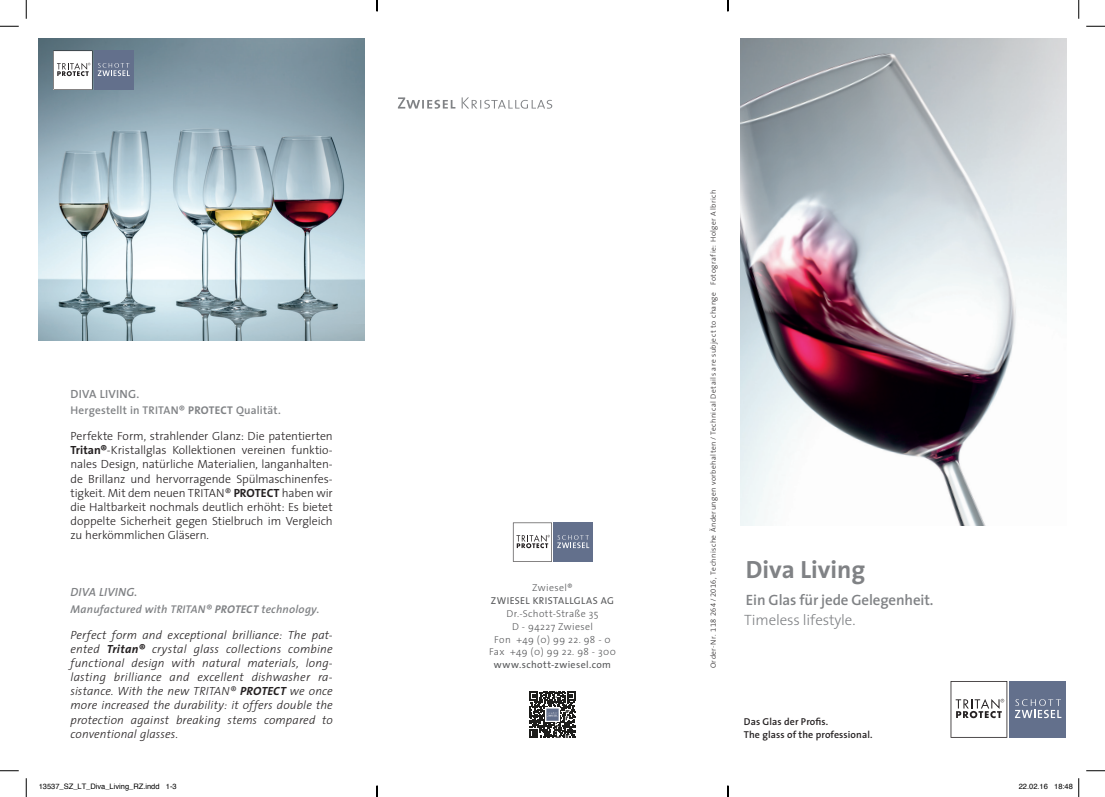
<style>
.page{position:relative;width:1105px;height:797px;background:#fff}
.page>*{position:absolute;margin:0;border:0;box-sizing:border-box;transform-origin:0 0}
.t1{font:700 25px "The Sans";color:#808285}
.t2{font:600 15px "The Sans";letter-spacing:-.01em;color:#808285}
.t3{font:300 15px "The Sans";letter-spacing:-.01em;color:#808285}
.t4{font:300 11.88px/14.1px "The Sans";letter-spacing:-.01em;color:#231f20;text-align:justify}
.t5{font:italic 300 11.88px/14.1px "The Sans";letter-spacing:.005em;color:#231f20;text-align:justify}
.t6{font:600 11.88px "The Sans";letter-spacing:.02em;color:#808285}
.t7{font:italic 11.88px "The Sans Semi Bold Caps";letter-spacing:.01em;color:#808285}
.t8{font:italic 600 11.25px "The Sans";letter-spacing:.02em;color:#808285}
.t9{font:600 11.25px "The Sans";letter-spacing:.02em;color:#808285}
.t10{font:300 10px/12.9px "The Sans";letter-spacing:.035em;color:#57585a;text-align:center}
.t11{font:600 10px/12.5px "The Sans";letter-spacing:.01em;color:#231f20}
.t12{font:10px "The Sans";letter-spacing:.035em;color:#57585a}
.t13{font:300 7.5px "The Sans";letter-spacing:.06em;color:#231f20}
.t14{font:7.5px "Helvetica";color:#000}
.s1{font-family:"The Sans Bold Caps";font-weight:400}
.s2{font-weight:700}
.s3{font-family:"The Sans Light Expert";font-weight:400}
</style>
<div class="page">
<img style="left:39px;top:39px;width:326px;height:302px">
<svg style="left:398px;top:97px;width:154px;height:12px"></svg>
<div style="left:1009px;top:681px;width:57px;height:56px;background:#63708c"></div>
<svg style="left:1015px;top:699px;width:46px;height:19px"></svg>
<svg style="left:950px;top:681px;width:57px;height:56px"></svg>
<svg style="left:529px;top:691px;width:47px;height:46px"></svg>
<div style="left:553px;top:522px;width:40px;height:39px;background:#63708c"></div>
<svg style="left:513px;top:522px;width:76px;height:39px"></svg>
<img style="left:740px;top:39px;width:326px;height:486px">
<div style="left:94px;top:50px;width:39px;height:40px;background:#63708c"></div>
<svg style="left:53px;top:50px;width:77px;height:40px"></svg>
<svg style="left:0;top:25px;width:19px;height:2px"></svg>
<svg style="left:1086px;top:25px;width:19px;height:2px"></svg>
<svg style="left:0;top:770px;width:19px;height:1px"></svg>
<svg style="left:1086px;top:770px;width:19px;height:1px"></svg>
<svg style="left:25px;top:0;width:2px;height:19px"></svg>
<svg style="left:25px;top:778px;width:2px;height:19px"></svg>
<svg style="left:1078px;top:0;width:1px;height:19px"></svg>
<svg style="left:1078px;top:778px;width:1px;height:19px"></svg>
<svg style="left:376px;top:0;width:2px;height:11px"></svg>
<svg style="left:376px;top:785px;width:2px;height:12px"></svg>
<svg style="left:727px;top:0;width:2px;height:11px"></svg>
<svg style="left:727px;top:785px;width:2px;height:12px"></svg>
<p class="t6" style="left:71px;top:383px;width:70px">DIVA LIVING.</p>
<p class="t9" style="left:71px;top:401px;width:212px">Hergestellt in TRITAN® <span class="s1">PROTECT</span> Qualität.</p>
<p class="t4" style="left:71px;top:428px;width:264px">Perfekte Form, strahlender Glanz: Die patentierten <span class="s2">Tritan®</span>-Kristallglas Kollektionen vereinen funktio&shy;nales Design, natürliche Materialien, langanhalten&shy;de Brillanz und hervorragende Spülmaschinenfes&shy;tigkeit. Mit dem neuen TRITAN® <span class="s2">PROTECT</span> haben wir die Haltbarkeit nochmals deutlich erhöht: Es bietet doppelte Sicherheit gegen Stielbruch im Vergleich zu herkömmlichen Gläsern.</p>
<p class="t7" style="left:71px;top:582px;width:68px">DIVA LIVING.</p>
<p class="t8" style="left:71px;top:599px;width:250px">Manufactured with TRITAN® <span class="s1">PROTECT</span> technology.</p>
<p class="t5" style="left:71px;top:627px;width:264px">Perfect form and exceptional brilliance: The pat&shy;ented <span class="s2">Tritan®</span> crystal glass collections combine functional design with natural materials, long&shy;lasting brilliance and excellent dishwasher ra&shy;sistance. With the new TRITAN® <span class="s2">PROTECT</span> we once more increased the durability: it offers double the protection against breaking stems compared to conventional glasses.</p>
<p class="t10" style="left:532px;top:581px;width:42px">Zwiesel®</p>
<p class="t12" style="left:491px;top:592px;width:124px">ZWIESEL KRISTALLGLAS AG</p>
<p class="t10" style="left:489px;top:606px;width:128px">Dr.-Schott-Straße 35<br>D - 94227 Zwiesel<br>Fon +49 (0) 99 22. 98 - 0<br>Fax +49 (0) 99 22. 98 - 300</p>
<p class="t12" style="left:494px;top:656px;width:119px">www.schott-zwiesel.com</p>
<p class="t13" style="left:707px;top:668px;width:480px;rotate:-90deg">Order-Nr. <span class="s3">118 264 / 2016,</span> Technische Änderungen vorbehalten / Technical Details are subject to change Fotografie: Holger Albrich</p>
<h1 class="t1" style="left:746px;top:548px;width:121px">Diva Living</h1>
<p class="t2" style="left:746px;top:587px;width:189px">Ein Glas für jede Gelegenheit.</p>
<p class="t3" style="left:744px;top:607px;width:113px">Timeless lifestyle.</p>
<p class="t11" style="left:744px;top:715px;width:130px">Das Glas der Profis.<br>The glass of the professional.</p>
<p class="t14" style="left:39px;top:781px;width:139px">13537_SZ_LT_Diva_Living_RZ.indd 1-3</p>
<p class="t14" style="left:1019px;top:781px;width:56px">22.02.16 18:48</p>
</div>
